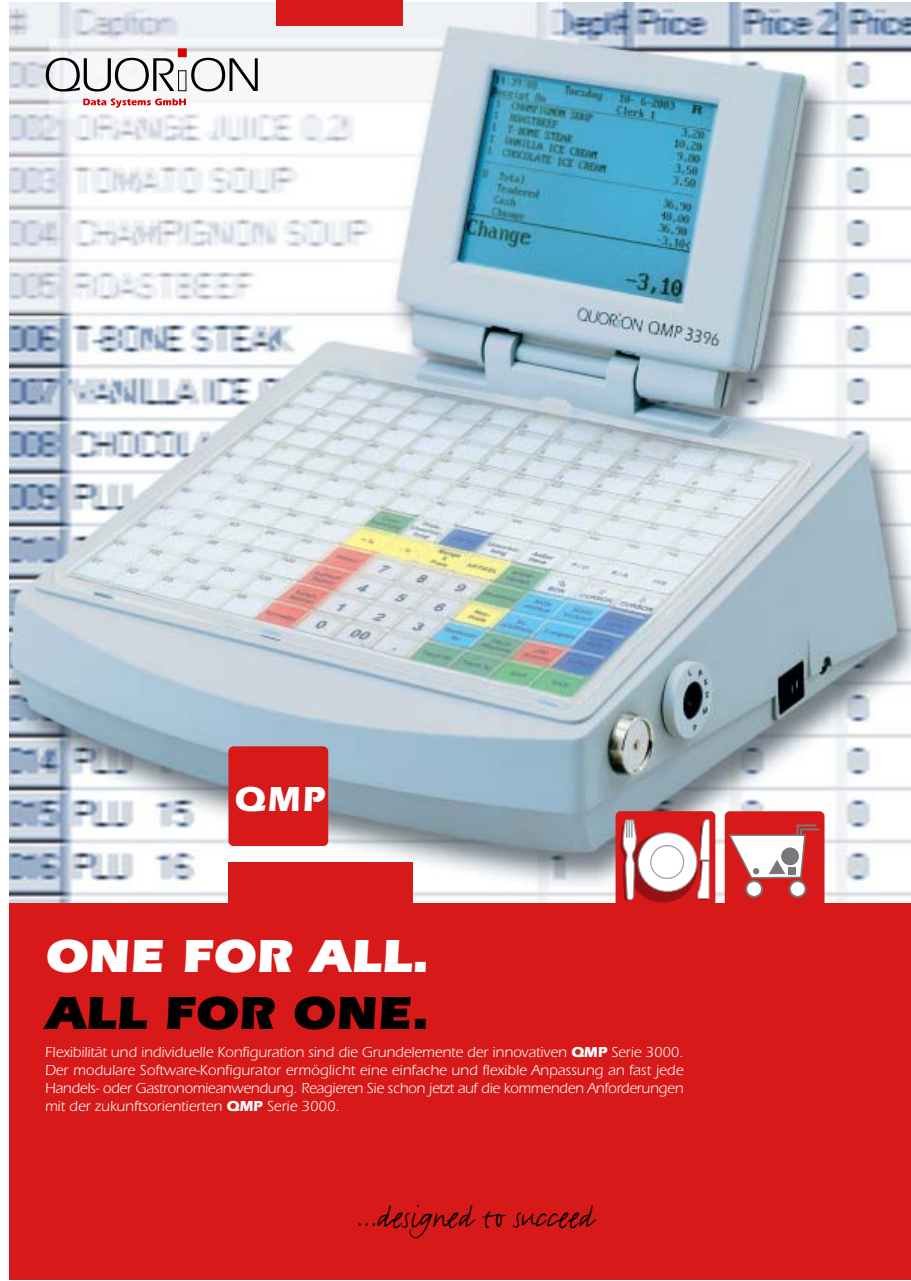
<style>
.page{position:relative;width:911px;height:1281px;background:#fff}
.page>*{position:absolute;margin:0;border:0;box-sizing:border-box;transform-origin:0 0}
.t1{font:900 48px "Itc Eras";color:#000}
.t2{font:900 48px "Itc Eras";color:#fff}
.t3{font:36px "FF Justlefthand";color:#000}
.t4{font:700 36px "Itc Eras";color:#fff}
.t5{font:15px/18px "Itc Eras";color:#fff;text-align:justify}
.s1{font-weight:700}
</style>
<div class="page">
<img style="left:9px;top:2px;width:901px;height:901px">
<svg style="left:46px;top:58px;width:128px;height:34px"></svg>
<div style="left:178px;top:70px;width:8px;height:21px;border:1px solid #000"></div>
<svg style="left:191px;top:58px;width:67px;height:34px"></svg>
<svg style="left:83px;top:99px;width:103px;height:9px"></svg>
<div style="left:178px;top:49px;width:8px;height:8px;background:#d40000;border:1px solid #d40000"></div>
<div style="left:9px;top:903px;width:901px;height:377px;background:#d71919"></div>
<div style="left:228px;top:863px;width:185px;height:49px;background:#d71919"></div>
<div style="left:228px;top:746px;width:100px;height:100px;background:#d71919;border-radius:5px"></div>
<div style="left:277px;top:0;width:126px;height:26px;background:#d71919"></div>
<div style="left:724px;top:811px;width:100px;height:100px;background:#d71919;border-radius:5px"></div>
<div style="left:745px;top:880px;width:18px;height:18px;background:#fff;border:2px solid #787877;border-radius:50%"></div>
<div style="left:788px;top:880px;width:18px;height:18px;background:#fff;border:2px solid #787877;border-radius:50%"></div>
<svg style="left:728px;top:824px;width:92px;height:55px"></svg>
<div style="left:615px;top:811px;width:100px;height:100px;background:#d71919;border-radius:5px"></div>
<div style="left:628px;top:834px;width:69px;height:69px;background:#941214;border-radius:50%"></div>
<div style="left:637px;top:832px;width:60px;height:60px;background:#fff;border:1px solid #9c9fa2;border-radius:50%"></div>
<div style="left:650px;top:845px;width:34px;height:34px;border:1px solid #9c9fa2;border-radius:50%"></div>
<div style="left:700px;top:826px;width:7px;height:74px;background:#941214"></div>
<svg style="left:620px;top:819px;width:18px;height:82px"></svg>
<svg style="left:696px;top:818px;width:14px;height:81px"></svg>
<h2 class="t4" style="left:234px;top:787px;width:93px">QMP</h2>
<h1 class="t2" style="left:45px;top:940px;width:386px">ONE FOR ALL.</h1>
<h1 class="t1" style="left:45px;top:997px;width:386px">ALL FOR ONE.</h1>
<p class="t5" style="left:45px;top:1045px;width:640px">Flexibilität und individuelle Konfiguration sind die Grundelemente der innovativen <span class="s1">QMP</span> Serie 3000.<br>Der modulare Software-Konfigurator ermöglicht eine einfache und flexible Anpassung an fast jede Handels- oder Gastronomieanwendung. Reagieren Sie schon jetzt auf die kommenden Anforderungen mit der zukunftsorientierten <span class="s1">QMP</span> Serie 3000.</p>
<h2 class="t3" style="left:356px;top:1204px;width:239px">...designed to succeed</h2>
</div>
